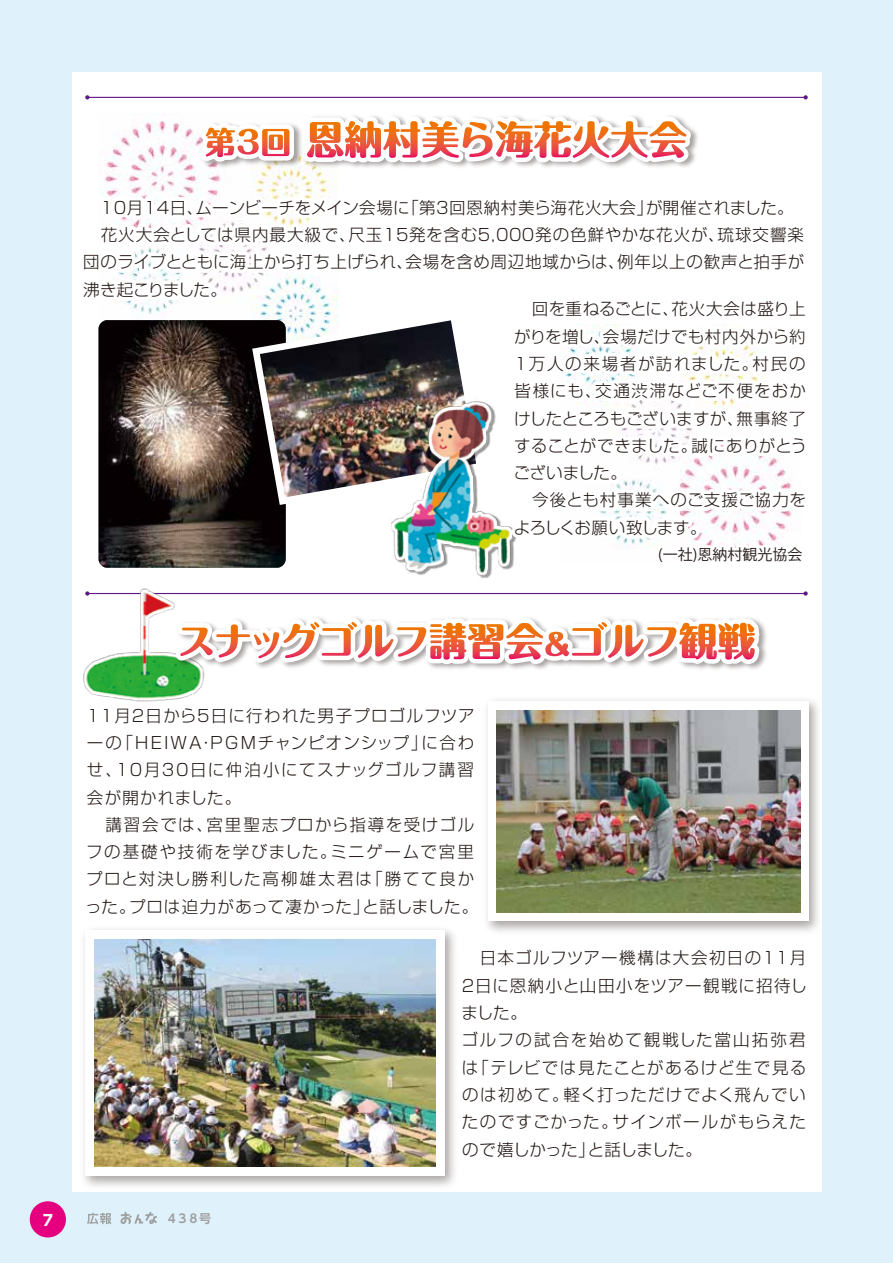
<style>
.page{position:relative;width:893px;height:1263px;background:#dff2fc}
.page>*{position:absolute;margin:0;border:0;box-sizing:border-box;transform-origin:0 0}
.t1{font:300 16.5px/27.3px "Shin Go Pr 6 N";letter-spacing:.075em;color:#221815}
.t2{font:300 16.5px/27.3px "Shin Go Pr 6 N";letter-spacing:.045em;color:#221815}
.t3{font:300 16.5px/27.3px "Shin Go Pr 6 N";letter-spacing:.025em;color:#221815}
.t4{font:300 16.5px/27.3px "Shin Go Pr 6 N";letter-spacing:.07em;color:#221815}
.t5{font:15px "Koz Go Pr 6 N";color:#221815}
.t6{font:700 15px "UD Shin Go Pr 6 N";color:#fff}
.t7{font:700 12px "UD Shin Go Pr 6 N De";color:#9fa0a0}
</style>
<div class="page">
<div style="left:72px;top:72px;width:749px;height:1119px;background:#fff"></div>
<img style="left:77px;top:1092px;width:384px;height:100px">
<div style="left:85px;top:930px;width:359px;height:246px;background:#fff"></div>
<img style="left:94px;top:1092px;width:341px;height:75px">
<img style="left:83px;top:72px;width:739px;height:1020px">
<div style="left:30px;top:1201px;width:36px;height:36px;background:#e4007f;border-radius:50%"></div>
<svg style="left:87px;top:1213px;width:24px;height:11px"></svg>
<svg style="left:120px;top:1212px;width:37px;height:12px"></svg>
<p class="t2" style="left:83px;top:192px;width:723px">　10月14日、ムーンビーチをメイン会場に「第３回恩納村美ら海花火大会」が開催されました。　花火大会としては県内最大級で、尺玉１５発を含む５，０００発の色鮮やかな花火が、琉球交響楽団のライブとともに海上から打ち上げられ、会場を含め周辺地域からは、例年以上の歓声と拍手が沸き起こりました。</p>
<p class="t3" style="left:514px;top:294px;width:295px">　回を重ねるごとに、花火大会は盛り上がりを増し、会場だけでも村内外から約<br>1万人の来場者が訪れました。村民の皆様にも、交通渋滞などご不便をおかけしたところもございますが、無事終了することができました。誠にありがとうございました。<br>　今後とも村事業へのご支援ご協力をよろしくお願い致します。</p>
<p class="t1" style="left:85px;top:700px;width:395px">１１月２日から５日に行われた男子プロゴルフツアーの「ＨＥＩＷＡ・ＰＧＭチャンピオンシップ」に合わせ、１０月３０日に仲泊小にてスナッグゴルフ講習会が開かれました。<br>　講習会では、宮里聖志プロから指導を受けゴルフの基礎や技術を学びました。ミニゲームで宮里プロと対決し勝利した高柳雄太君は「勝てて良かった。プロは迫力があって凄かった」と話しました。</p>
<p class="t5" style="left:658px;top:546px;width:146px">(一社)恩納村観光協会</p>
<p class="t6" style="left:40px;top:1207px;width:17px">７</p>
<p class="t7" style="left:166px;top:1209px;width:47px">４３８号</p>
<p class="t4" style="left:460px;top:943px;width:349px">　日本ゴルフツアー機構は大会初日の１１月<br>２日に恩納小と山田小をツアー観戦に招待しました。<br>ゴルフの試合を始めて観戦した當山拓弥君は「テレビでは見たことがあるけど生で見るのは初めて。軽く打っただけでよく飛んでいたのですごかった。サインボールがもらえたので嬉しかった」と話しました。</p>
</div>
